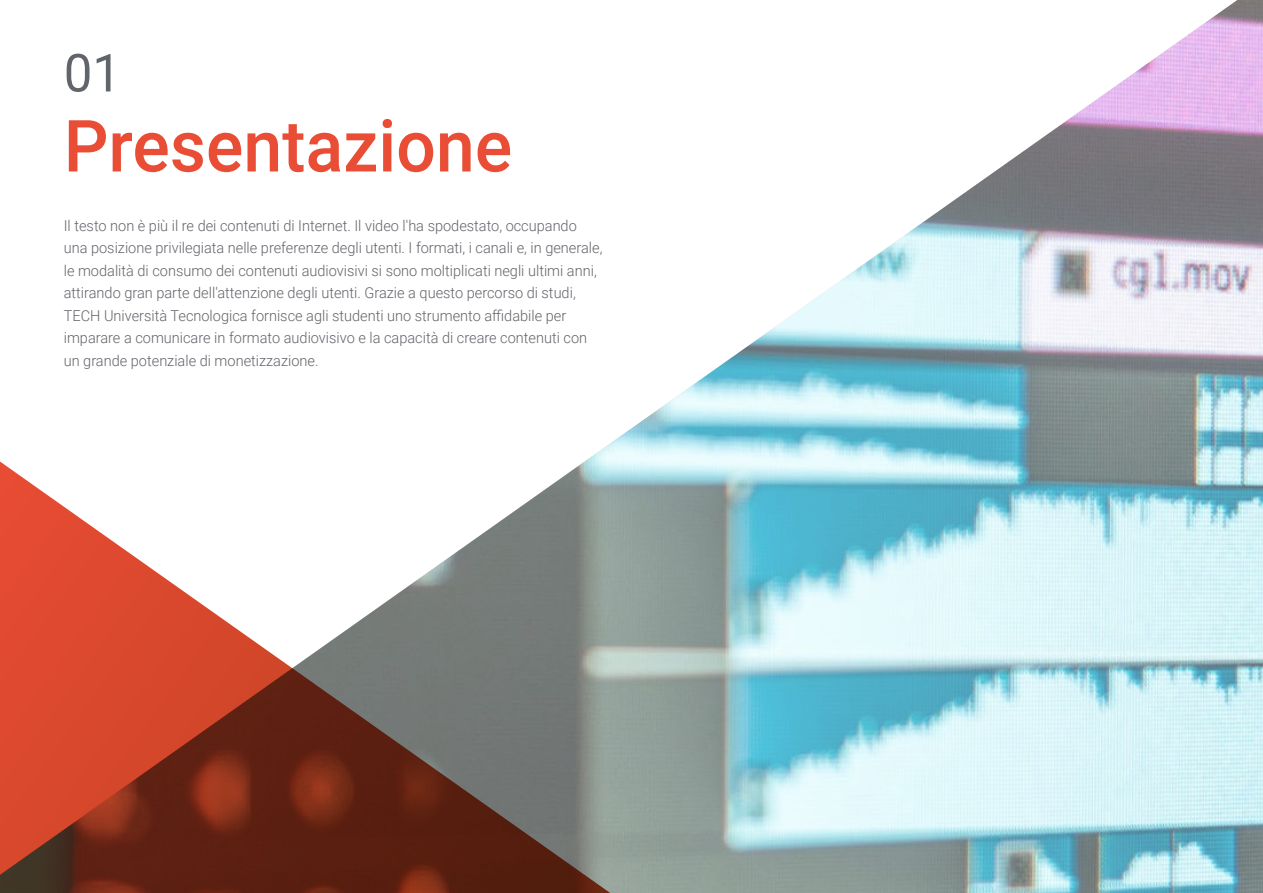
<style>
.page{position:relative;width:1263px;height:893px;background:#fff}
.page>*{position:absolute;margin:0;border:0;box-sizing:border-box;transform-origin:0 0}
.t1{font:500 72px "Roboto";color:#e94d35}
.t2{font:52.5px "Roboto";color:#61646a}
.t3{font:300 15px/22.5px "Roboto";color:#61646a}
</style>
<div class="page">
<img style="left:607px;top:0;width:656px;height:893px">
<svg style="left:0;top:446px;width:640px;height:447px"></svg>
<h2 class="t2" style="left:64px;top:36px;width:59px">01</h2>
<h1 class="t1" style="left:64px;top:95px;width:450px">Presentazione</h1>
<p class="t3" style="left:64px;top:214px;width:540px">Il testo non è più il re dei contenuti di Internet. Il video l'ha spodestato, occupando una posizione privilegiata nelle preferenze degli utenti. I formati, i canali e, in generale, le modalità di consumo dei contenuti audiovisivi si sono moltiplicati negli ultimi anni, attirando gran parte dell'attenzione degli utenti. Grazie a questo percorso di studi, TECH Università Tecnologica fornisce agli studenti uno strumento affidabile per imparare a comunicare in formato audiovisivo e la capacità di creare contenuti con un grande potenziale di monetizzazione.</p>
</div>
